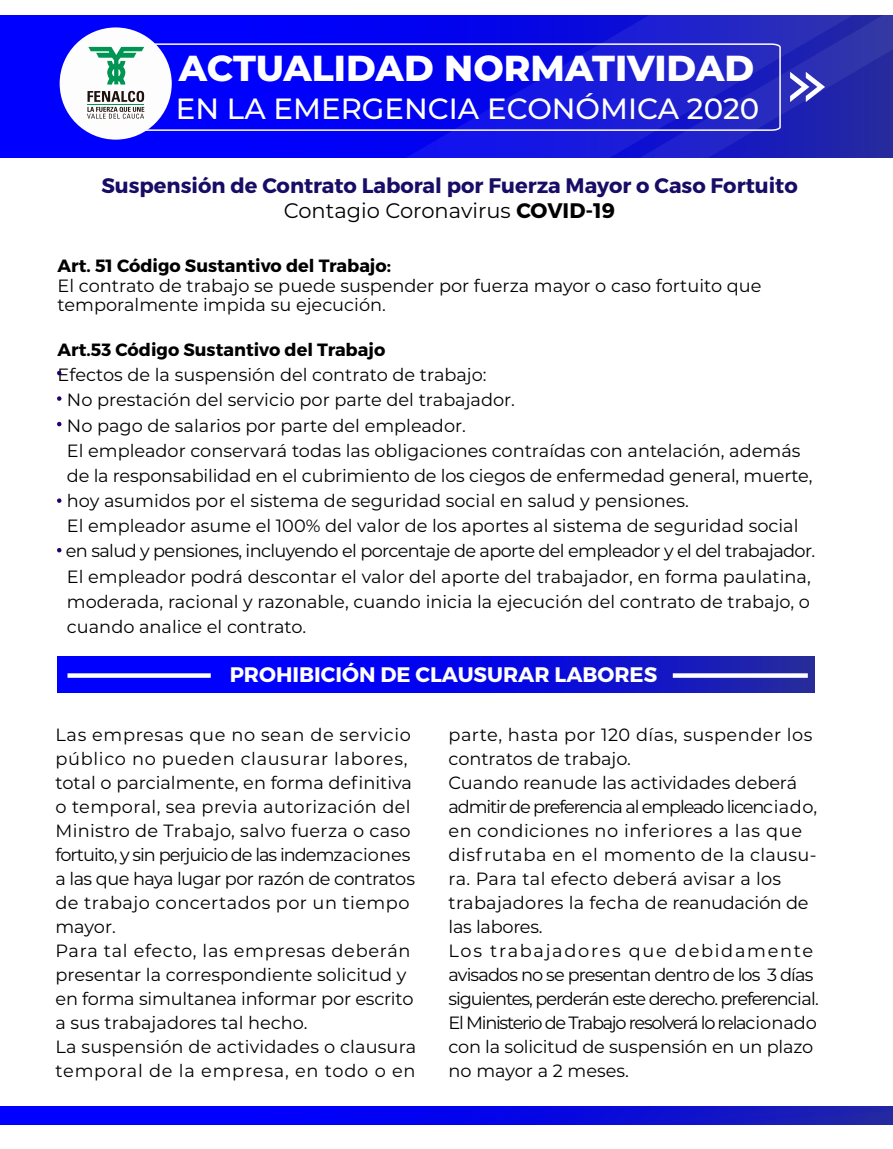
<style>
.page{position:relative;width:893px;height:1149px;background:#fff}
.page>*{position:absolute;margin:0;border:0;box-sizing:border-box;transform-origin:0 0}
.t1{font:800 36.15px "Montserrat";color:#fff}
.t2{font:500 29.25px "Montserrat";color:#fff}
.t3{font:700 21px/25.5px "Montserrat";color:#170c66;text-align:center}
.t4{font:700 21px "Montserrat";color:#fff}
.t5{font:17.7px/24px "Montserrat";color:#000}
.t6{font:700 17.7px "Montserrat";color:#000}
.s1{font-weight:400;color:#000}
.s2{color:#000}
</style>
<div class="page">
<svg style="left:57px;top:656px;width:757px;height:36px;background:#0a0ce3"></svg>
<div style="left:0;top:15px;width:893px;height:143px;background:#00f"></div>
<svg style="left:377px;top:15px;width:516px;height:143px;background:#191cc7"></svg>
<svg style="left:790px;top:72px;width:35px;height:30px"></svg>
<svg style="left:147px;top:43px;width:635px;height:89px"></svg>
<div style="left:60px;top:27px;width:112px;height:113px;background:#fdfdfd;border-radius:50%"></div>
<svg style="left:88px;top:47px;width:56px;height:38px"></svg>
<svg style="left:87px;top:91px;width:57px;height:28px"></svg>
<svg style="left:57px;top:370px;width:5px;height:5px"></svg>
<svg style="left:57px;top:396px;width:5px;height:5px"></svg>
<svg style="left:57px;top:421px;width:5px;height:5px"></svg>
<svg style="left:57px;top:498px;width:5px;height:5px"></svg>
<svg style="left:57px;top:548px;width:5px;height:4px"></svg>
<div style="left:0;top:1105px;width:893px;height:19px;background:#00f"></div>
<svg style="left:375px;top:1105px;width:518px;height:19px;background:#191cd4"></svg>
<svg style="left:68px;top:673px;width:143px;height:4px"></svg>
<svg style="left:673px;top:673px;width:135px;height:4px"></svg>
<h1 class="t1" style="left:179px;top:42px;width:577px">ACTUALIDAD NORMATIVIDAD</h1>
<h2 class="t2" style="left:176px;top:88px;width:585px">EN LA EMERGENCIA ECONÓMICA 2020</h2>
<p class="t3" style="left:101px;top:173px;width:698px">Suspensión de Contrato Laboral por Fuerza Mayor o Caso Fortuito<br><span class="s1">Contagio Coronavirus</span> <span class="s2">COVID-19</span></p>
<p class="t6" style="left:58px;top:255px;width:335px">Art. 51 Código Sustantivo del Trabajo:</p>
<p class="t5" style="left:58px;top:275px;width:705px;line-height:19.5px">El contrato de trabajo se puede suspender por fuerza mayor o caso fortuito que temporalmente impida su ejecución.</p>
<p class="t6" style="left:58px;top:339px;width:329px">Art.53 Código Sustantivo del Trabajo</p>
<p class="t5" style="left:66px;top:361px;width:751px;line-height:25.2px;text-indent:-8px">Efectos de la suspensión del contrato de trabajo:<br>No prestación del servicio por parte del trabajador.<br>No pago de salarios por parte del empleador.<br>El empleador conservará todas las obligaciones contraídas con antelación, además de la responsabilidad en el cubrimiento de los ciegos de enfermedad general, muerte, hoy asumidos por el sistema de seguridad social en salud y pensiones.<br>El empleador asume el 100% del valor de los aportes al sistema de seguridad social en salud y pensiones, incluyendo el porcentaje de aporte del empleador y el del trabajador.<br>El empleador podrá descontar el valor del aporte del trabajador, en forma paulatina, moderada, racional y razonable, cuando inicia la ejecución del contrato de trabajo, o cuando analice el contrato.</p>
<p class="t4" style="left:230px;top:661px;width:429px">PROHIBICIÓN DE CLAUSURAR LABORES</p>
<p class="t5" style="left:56px;top:721px;width:362px">Las empresas que no sean de servicio público no pueden clausurar labores, total o parcialmente, en forma definitiva o temporal, sea previa autorización del Ministro de Trabajo, salvo fuerza o caso fortuito, y sin perjuicio de las indemzaciones a las que haya lugar por razón de contratos de trabajo concertados por un tiempo mayor.<br>Para tal efecto, las empresas deberán presentar la correspondiente solicitud y en forma simultanea informar por escrito a sus trabajadores tal hecho.<br>La suspensión de actividades o clausura temporal de la empresa, en todo o en</p>
<p class="t5" style="left:448px;top:721px;width:372px">parte, hasta por 120 días, suspender los contratos de trabajo.<br>Cuando reanude las actividades deberá admitir de preferencia al empleado licenciado, en condiciones no inferiores a las que disfrutaba en el momento de la clausu&shy;ra. Para tal efecto deberá avisar a los trabajadores la fecha de reanudación de las labores.<br>Los trabajadores que debidamente avisados no se presentan dentro de los 3 días siguientes, perderán este derecho. preferencial.<br>El Ministerio de Trabajo resolverá lo relacionado con la solicitud de suspensión en un plazo no mayor a 2 meses.</p>
</div>
